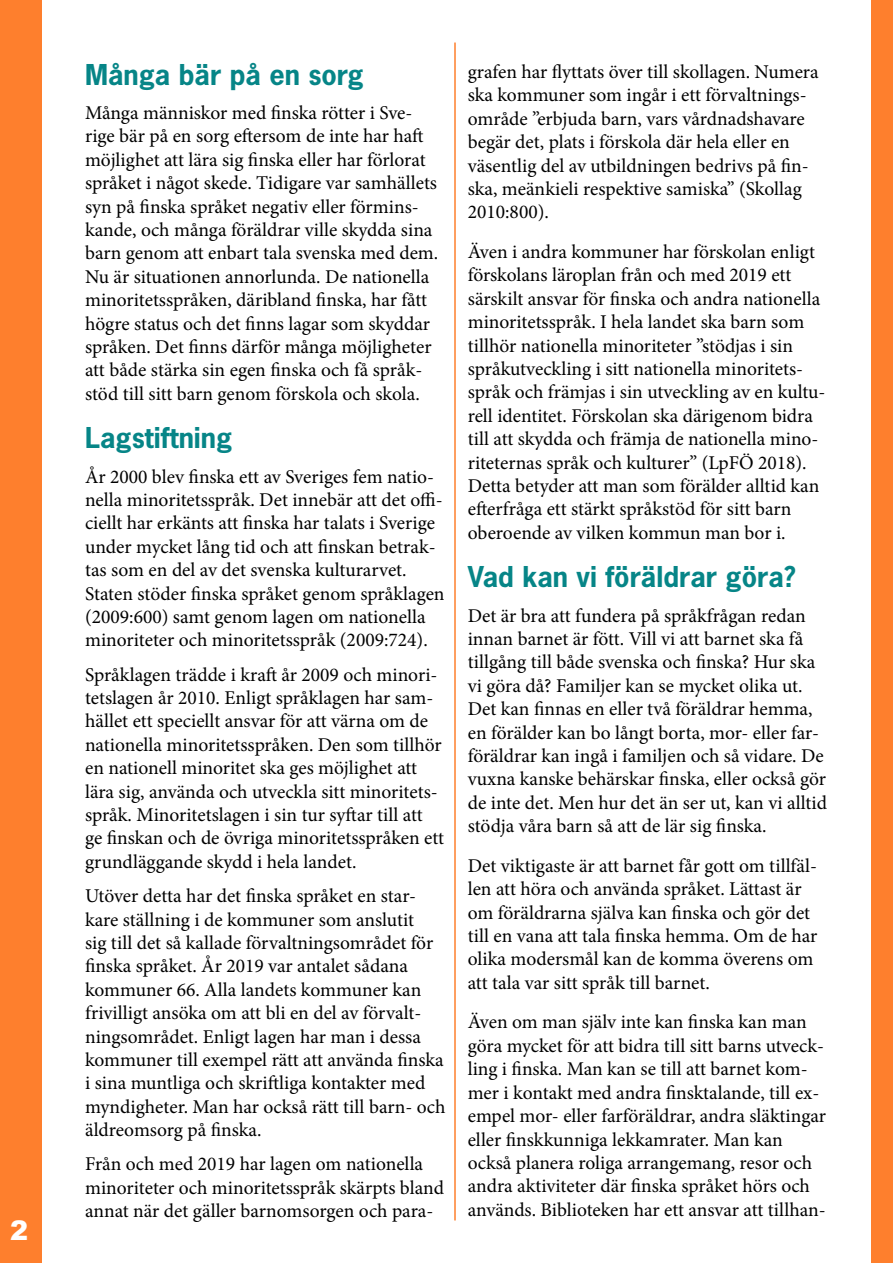
<style>
.page{position:relative;width:893px;height:1263px;background:#fff}
.page>*{position:absolute;margin:0;border:0;box-sizing:border-box;transform-origin:0 0}
.t1{font:700 27px "News Gothic Std";color:#068587}
.t2{font:900 27px "Arial";color:#fff}
.t3{font:19.5px/23.4px "Minion Pro";color:#000}
</style>
<div class="page">
<div style="left:0;top:0;width:41px;height:1263px;background:#fe7f2d"></div>
<div style="left:871px;top:0;width:22px;height:1263px;background:#fe7f2d"></div>
<hr style="left:454px;top:43px;width:2px;height:1177px;background:#fe7f2d">
<h1 class="t2" style="left:10px;top:1210px;width:20px">2</h1>
<h1 class="t1" style="left:85px;top:57px;width:280px">Många bär på en sorg</h1>
<p class="t3" style="left:85px;top:101px;width:355px">Många människor med finska rötter i Sve&shy;rige bär på en sorg eftersom de inte har haft möjlighet att lära sig finska eller har förlorat språket i något skede. Tidigare var samhällets syn på finska språket negativ eller förmins&shy;kande, och många föräldrar ville skydda sina barn genom att enbart tala svenska med dem.<br>Nu är situationen annorlunda. De nationella minoritetsspråken, däribland finska, har fått högre status och det finns lagar som skyddar språken. Det finns därför många möjligheter att både stärka sin egen finska och få språk&shy;stöd till sitt barn genom förskola och skola.</p>
<h1 class="t1" style="left:85px;top:420px;width:149px">Lagstiftning</h1>
<p class="t3" style="left:85px;top:465px;width:361px">År 2000 blev finska ett av Sveriges fem natio&shy;nella minoritetsspråk. Det innebär att det offi&shy;ciellt har erkänts att finska har talats i Sverige under mycket lång tid och att finskan betrak&shy;tas som en del av det svenska kulturarvet.<br>Staten stöder finska språket genom språklagen (2009:600) samt genom lagen om nationella minoriteter och minoritetsspråk (2009:724).</p>
<p class="t3" style="left:85px;top:663px;width:361px">Språklagen trädde i kraft år 2009 och minori&shy;tetslagen år 2010. Enligt språklagen har sam&shy;hället ett speciellt ansvar för att värna om de nationella minoritetsspråken. Den som tillhör en nationell minoritet ska ges möjlighet att lära sig, använda och utveckla sitt minoritets&shy;språk. Minoritetslagen i sin tur syftar till att ge finskan och de övriga minoritetsspråken ett grundläggande skydd i hela landet.</p>
<p class="t3" style="left:85px;top:884px;width:362px">Utöver detta har det finska språket en star&shy;kare ställning i de kommuner som anslutit<br>sig till det så kallade förvaltningsområdet för finska språket. År 2019 var antalet sådana kommuner 66. Alla landets kommuner kan frivilligt ansöka om att bli en del av förvalt&shy;ningsområdet. Enligt lagen har man i dessa kommuner till exempel rätt att använda finska i sina muntliga och skriftliga kontakter med myndigheter. Man har också rätt till barn- och äldreomsorg på finska.</p>
<p class="t3" style="left:85px;top:1152px;width:360px">Från och med 2019 har lagen om nationella minoriteter och minoritetsspråk skärpts bland annat när det gäller barnomsorgen och para-</p>
<p class="t3" style="left:468px;top:60px;width:352px">grafen har flyttats över till skollagen. Numera ska kommuner som ingår i ett förvaltnings&shy;område ”erbjuda barn, vars vårdnadshavare begär det, plats i förskola där hela eller en väsentlig del av utbildningen bedrivs på fin&shy;ska, meänkieli respektive samiska” (Skollag 2010:800).</p>
<p class="t3" style="left:468px;top:240px;width:359px">Även i andra kommuner har förskolan enligt förskolans läroplan från och med 2019 ett särskilt ansvar för finska och andra nationella minoritetsspråk. I hela landet ska barn som tillhör nationella minoriteter ”stödjas i sin språkutveckling i sitt nationella minoritets&shy;språk och främjas i sin utveckling av en kultu&shy;rell identitet. Förskolan ska därigenom bidra till att skydda och främja de nationella mino&shy;riteternas språk och kulturer” (LpFÖ 2018).<br>Detta betyder att man som förälder alltid kan efterfråga ett stärkt språkstöd för sitt barn oberoende av vilken kommun man bor i.</p>
<h1 class="t1" style="left:468px;top:559px;width:330px">Vad kan vi föräldrar göra?</h1>
<p class="t3" style="left:468px;top:604px;width:361px">Det är bra att fundera på språkfrågan redan innan barnet är fött. Vill vi att barnet ska få tillgång till både svenska och finska? Hur ska vi göra då? Familjer kan se mycket olika ut.<br>Det kan finnas en eller två föräldrar hemma, en förälder kan bo långt borta, mor- eller far&shy;föräldrar kan ingå i familjen och så vidare. De vuxna kanske behärskar finska, eller också gör de inte det. Men hur det än ser ut, kan vi alltid stödja våra barn så att de lär sig finska.</p>
<p class="t3" style="left:468px;top:854px;width:351px">Det viktigaste är att barnet får gott om tillfäl&shy;len att höra och använda språket. Lättast är om föräldrarna själva kan finska och gör det till en vana att tala finska hemma. Om de har olika modersmål kan de komma överens om att tala var sitt språk till barnet.</p>
<p class="t3" style="left:468px;top:1011px;width:360px">Även om man själv inte kan finska kan man göra mycket för att bidra till sitt barns utveck&shy;ling i finska. Man kan se till att barnet kom&shy;mer i kontakt med andra finsktalande, till ex&shy;empel mor- eller farföräldrar, andra släktingar eller finskkunniga lekkamrater. Man kan också planera roliga arrangemang, resor och andra aktiviteter där finska språket hörs och används. Biblioteken har ett ansvar att tillhan-</p>
</div>
